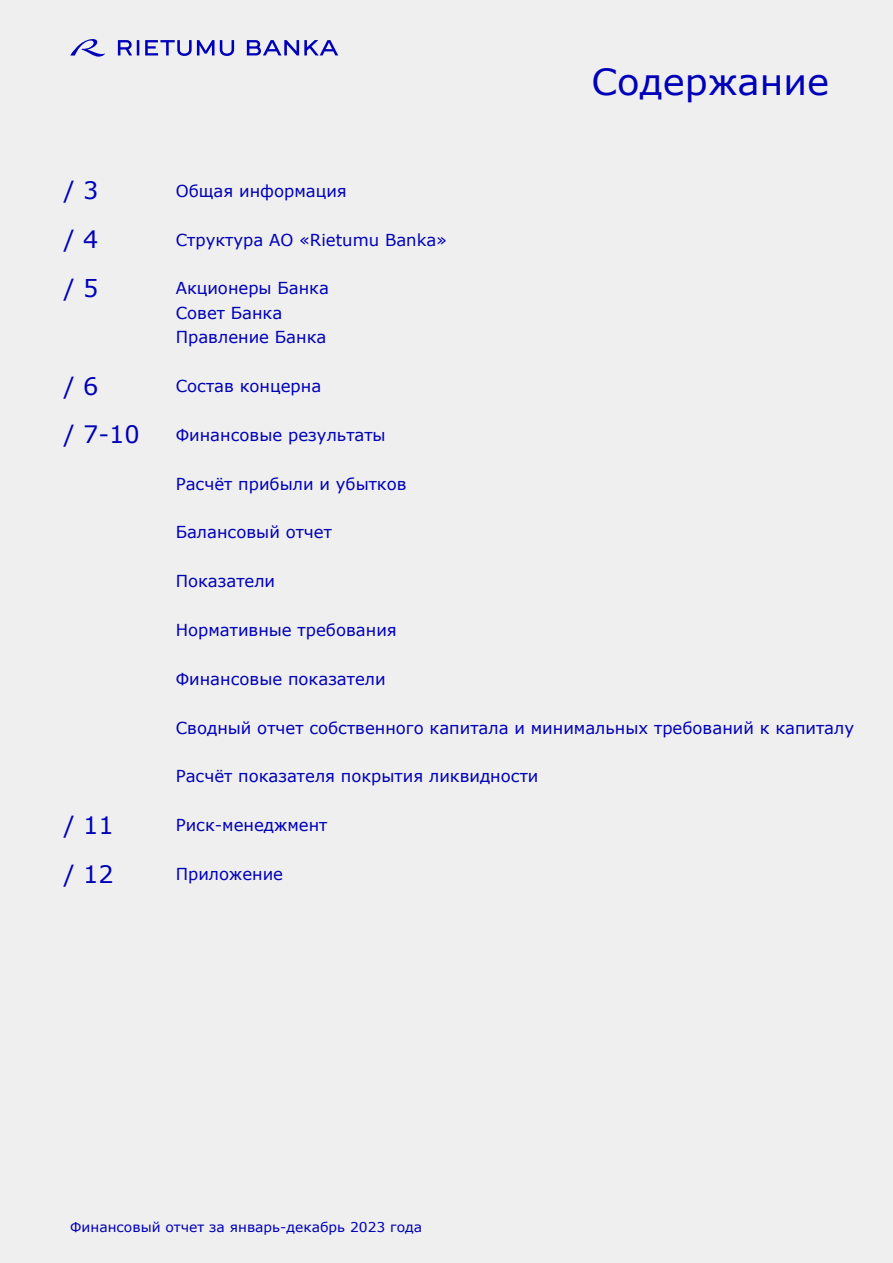
<style>
.page{position:relative;width:893px;height:1263px;background:#efefef}
.page>*{position:absolute;margin:0;border:0;box-sizing:border-box;transform-origin:0 0}
.t1{font:36px "Verdana";color:#0000b9}
.t2{font:24px/48.8px "Verdana";color:#0000b9}
.t3{font:16.5px/24.5px "Verdana";color:#0000b9}
.t4{font:13.5px "Verdana";color:#0000b9}
</style>
<div class="page">
<svg style="left:70px;top:39px;width:268px;height:18px"></svg>
<h2 class="t2" style="left:64px;top:166px;width:36px;text-align:justify">/ 3 / 4 / 5</h2>
<h2 class="t2" style="left:64px;top:361px;width:78px">/ 6<br>/ 7-10</h2>
<h2 class="t2" style="left:64px;top:800px;width:51px">/ 11 / 12</h2>
<h1 class="t1" style="left:591px;top:57px;width:239px">Содержание</h1>
<p class="t3" style="left:176px;top:178px;width:173px">Общая информация</p>
<p class="t3" style="left:176px;top:227px;width:273px">Структура AO «Rietumu Banka»</p>
<p class="t3" style="left:176px;top:276px;width:155px">Акционеры Банка<br>Совет Банка<br>Правление Банка</p>
<p class="t3" style="left:176px;top:374px;width:147px">Состав концерна</p>
<p class="t3" style="left:176px;top:422px;width:211px">Финансовые результаты</p>
<p class="t3" style="left:176px;top:471px;width:232px">Расчёт прибыли и убытков</p>
<p class="t3" style="left:176px;top:520px;width:158px">Балансовый отчет</p>
<p class="t3" style="left:176px;top:569px;width:101px">Показатели</p>
<p class="t3" style="left:176px;top:618px;width:223px">Нормативные требования</p>
<p class="t3" style="left:176px;top:666px;width:211px">Финансовые показатели</p>
<p class="t3" style="left:176px;top:715px;width:680px">Сводный отчет собственного капитала и минимальных требований к капиталу</p>
<p class="t3" style="left:176px;top:764px;width:364px">Расчёт показателя покрытия ликвидности</p>
<p class="t3" style="left:176px;top:813px;width:153px">Риск-менеджмент</p>
<p class="t3" style="left:176px;top:862px;width:109px">Приложение</p>
<p class="t4" style="left:70px;top:1218px;width:354px">Финансовый отчет за январь-декабрь 2023 года</p>
</div>
